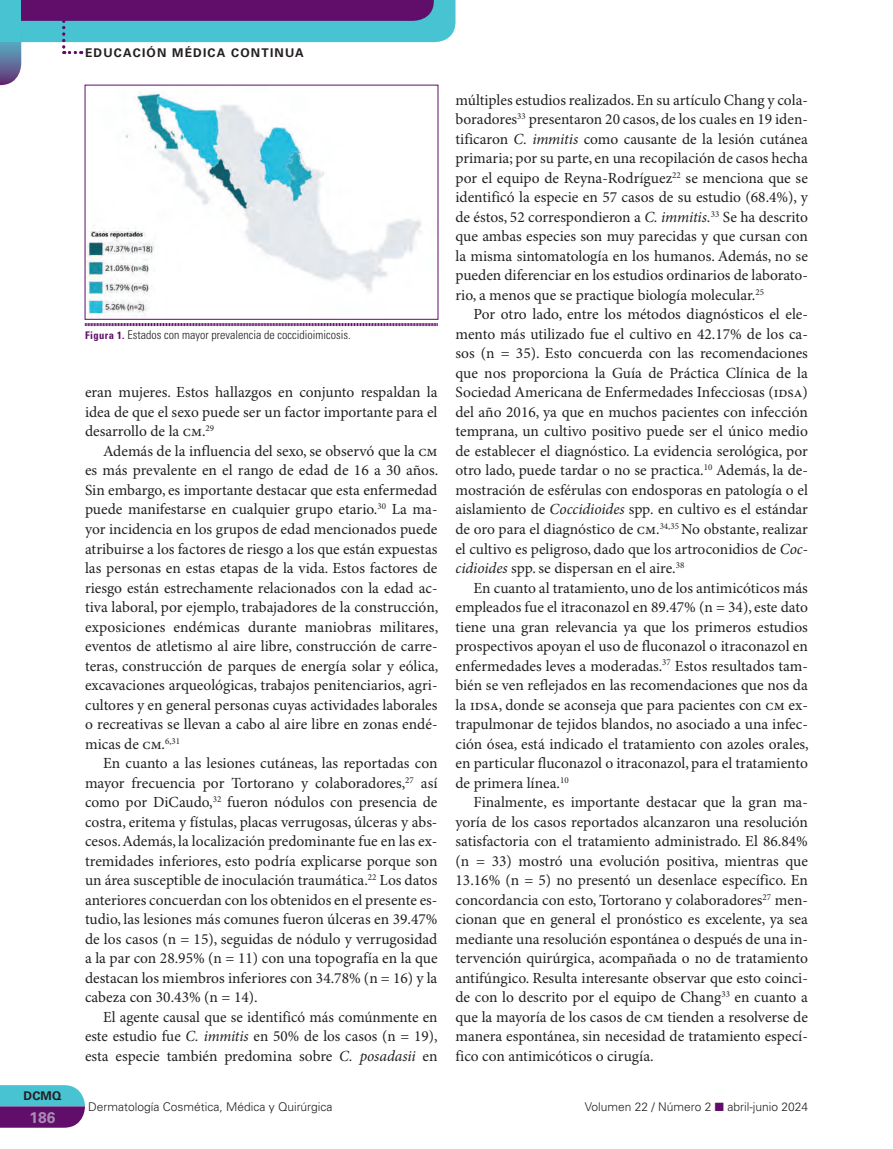
<style>
.page{position:relative;width:893px;height:1149px;background:#fff}
.page>*{position:absolute;margin:0;border:0;box-sizing:border-box;transform-origin:0 0}
.t1{font:15.45px/19.5px "Minion Pro";color:#231f20;text-align:justify}
.t2{font:700 15.45px "Univers LT Std";color:#aa8cb4}
.t3{font:300 12px "Univers LT Std";color:#231f20}
.t4{font:300 condensed 12px "Univers LT Std";color:#231f20}
.t5{font:700 12px "Univers LT Std";letter-spacing:.1em;color:#231f20}
.s1{font-weight:700;font-size:10.5px;color:#600e69}
.s2{font-style:italic}
.s3{color:#600e69}
</style>
<div class="page">
<svg style="left:0;top:1085px;width:85px;height:42px;background:#5d71a3"></svg>
<svg style="left:0;top:0;width:455px;height:85px"></svg>
<img style="left:87px;top:91px;width:334px;height:226px">
<svg style="left:85px;top:323px;width:353px;height:3px"></svg>
<p class="t5" style="left:23px;top:1088px;width:40px">DCMQ</p>
<p class="t2" style="left:29px;top:1107px;width:28px">186</p>
<p class="t5" style="left:85px;top:46px;width:220px">EDUCACIÓN MÉDICA CONTINUA</p>
<p class="t4" style="left:85px;top:327px;width:267px"><span class="s1">Figura 1.</span> Estados con mayor prevalencia de coccidioimicosis.</p>
<p class="t1" style="left:85px;top:383px;width:354px">eran mujeres. Estos hallazgos en conjunto respaldan la idea de que el sexo puede ser un factor importante para el desarrollo de la cm.<sup>29</sup></p>
<p class="t1" style="left:85px;top:441px;width:355px;text-indent:18px">Además de la influencia del sexo, se observó que la cm es más prevalente en el rango de edad de 16 a 30 años.<br>Sin embargo, es importante destacar que esta enfermedad puede manifestarse en cualquier grupo etario.<sup>30</sup> La ma&shy;yor incidencia en los grupos de edad mencionados puede atribuirse a los factores de riesgo a los que están expuestas las personas en estas etapas de la vida. Estos factores de riesgo están estrechamente relacionados con la edad ac&shy;tiva laboral, por ejemplo, trabajadores de la construcción, exposiciones endémicas durante maniobras militares, eventos de atletismo al aire libre, construcción de carre&shy;teras, construcción de parques de energía solar y eólica, excavaciones arqueológicas, trabajos penitenciarios, agri&shy;cultores y en general personas cuyas actividades laborales o recreativas se llevan a cabo al aire libre en zonas endé&shy;micas de cm.<sup>6,31</sup></p>
<p class="t1" style="left:85px;top:753px;width:354px;text-indent:18px">En cuanto a las lesiones cutáneas, las reportadas con mayor frecuencia por Tortorano y colaboradores,<sup>27</sup> así como por DiCaudo,<sup>32</sup> fueron nódulos con presencia de costra, eritema y fístulas, placas verrugosas, úlceras y abs&shy;cesos. Además, la localización predominante fue en las ex&shy;tremidades inferiores, esto podría explicarse porque son un área susceptible de inoculación traumática.<sup>22</sup> Los datos anteriores concuerdan con los obtenidos en el presente es&shy;tudio, las lesiones más comunes fueron úlceras en 39.47% de los casos (n = 15), seguidas de nódulo y verrugosidad a la par con 28.95% (n = 11) con una topografía en la que destacan los miembros inferiores con 34.78% (n = 16) y la cabeza con 30.43% (n = 14).</p>
<p class="t1" style="left:85px;top:1007px;width:354px;text-indent:18px">El agente causal que se identificó más comúnmente en este estudio fue <span class="s2">C. immitis</span> en 50% de los casos (n = 19), esta especie también predomina sobre <span class="s2">C. posadasii</span> en</p>
<p class="t3" style="left:88px;top:1098px;width:246px">Dermatología Cosmética, Médica y Quirúrgica</p>
<p class="t1" style="left:455px;top:90px;width:354px">múltiples estudios realizados. En su artículo Chang y cola&shy;boradores<sup>33</sup> presentaron 20 casos, de los cuales en 19 iden&shy;tificaron <span class="s2">C. immitis</span> como causante de la lesión cutánea primaria; por su parte, en una recopilación de casos hecha por el equipo de Reyna-Rodríguez<sup>22</sup> se menciona que se identificó la especie en 57 casos de su estudio (68.4%), y de éstos, 52 correspondieron a <span class="s2">C. immitis.</span><sup>33</sup> Se ha descrito que ambas especies son muy parecidas y que cursan con la misma sintomatología en los humanos. Además, no se pueden diferenciar en los estudios ordinarios de laborato&shy;rio, a menos que se practique biología molecular.<sup>25</sup></p>
<p class="t1" style="left:455px;top:305px;width:354px;text-indent:18px">Por otro lado, entre los métodos diagnósticos el ele&shy;mento más utilizado fue el cultivo en 42.17% de los ca&shy;sos (n = 35). Esto concuerda con las recomendaciones que nos proporciona la Guía de Práctica Clínica de la Sociedad Americana de Enfermedades Infecciosas (idsa) del año 2016, ya que en muchos pacientes con infección temprana, un cultivo positivo puede ser el único medio de establecer el diagnóstico. La evidencia serológica, por otro lado, puede tardar o no se practica.<sup>10</sup> Además, la de&shy;mostración de esférulas con endosporas en patología o el aislamiento de <span class="s2">Coccidioides</span> spp<span class="s2">.</span> en cultivo es el estándar de oro para el diagnóstico de cm.<sup>34,35</sup> No obstante, realizar el cultivo es peligroso, dado que los artroconidios de <span class="s2">Coc&shy;cidioides</span> spp. se dispersan en el aire.<sup>38</sup></p>
<p class="t1" style="left:455px;top:578px;width:355px;text-indent:18px">En cuanto al tratamiento, uno de los antimicóticos más empleados fue el itraconazol en 89.47% (n = 34), este dato tiene una gran relevancia ya que los primeros estudios prospectivos apoyan el uso de fluconazol o itraconazol en enfermedades leves a moderadas.<sup>37</sup> Estos resultados tam&shy;bién se ven reflejados en las recomendaciones que nos da la idsa, donde se aconseja que para pacientes con cm ex&shy;trapulmonar de tejidos blandos, no asociado a una infec&shy;ción ósea, está indicado el tratamiento con azoles orales, en particular fluconazol o itraconazol, para el tratamiento de primera línea.<sup>10</sup></p>
<p class="t1" style="left:455px;top:792px;width:354px;text-indent:18px">Finalmente, es importante destacar que la gran ma&shy;yoría de los casos reportados alcanzaron una resolución satisfactoria con el tratamiento administrado. El 86.84% (n = 33) mostró una evolución positiva, mientras que 13.16% (n = 5) no presentó un desenlace específico. En concordancia con esto, Tortorano y colaboradores<sup>27</sup> men&shy;cionan que en general el pronóstico es excelente, ya sea mediante una resolución espontánea o después de una in&shy;tervención quirúrgica, acompañada o no de tratamiento antifúngico. Resulta interesante observar que esto coinci&shy;de con lo descrito por el equipo de Chang<sup>33</sup> en cuanto a que la mayoría de los casos de cm tienden a resolverse de manera espontánea, sin necesidad de tratamiento especí&shy;fico con antimicóticos o cirugía.</p>
<p class="t3" style="left:585px;top:1099px;width:225px">Volumen 22 / Número 2 <span class="s3">■</span> abril-junio 2024</p>
</div>
